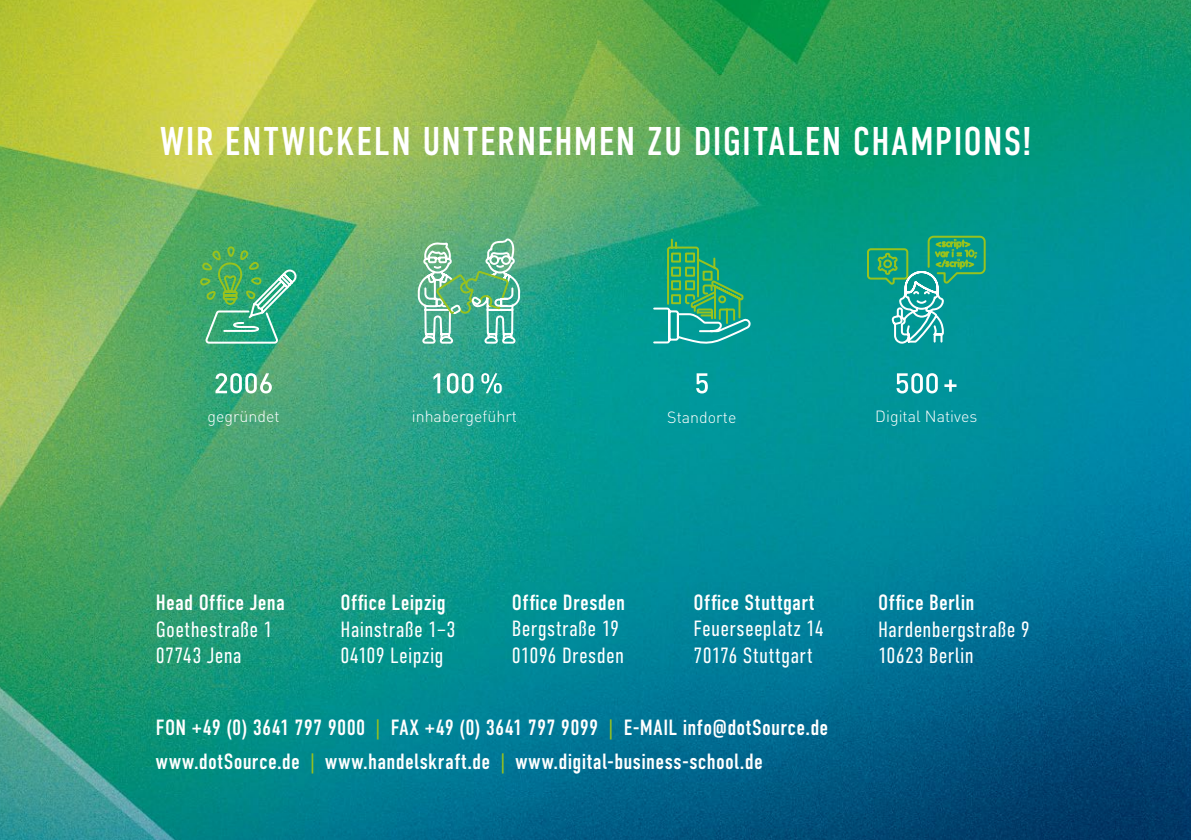
<style>
.page{position:relative;width:1191px;height:840px;background:#fff}
.page>*{position:absolute;margin:0;border:0;box-sizing:border-box;transform-origin:0 0}
.t1{font:40px "DIN Condensed";letter-spacing:.035em;color:#fff}
.t2{font:22px "DIN Condensed";letter-spacing:.015em;color:#fff}
.t3{font:300 22px/26.4px "DIN Condensed";letter-spacing:.01em;color:#fff}
.t4{font:16px "DIN Light";color:#fff}
.s1{color:#98c21d}
</style>
<div class="page">
<img style="left:0;top:0;width:1191px;height:839px">
<svg style="left:199px;top:245px;width:99px;height:100px;background:#48af7a"></svg>
<svg style="left:417px;top:202px;width:104px;height:143px;background:#6cb78e"></svg>
<svg style="left:652px;top:237px;width:99px;height:108px;background:#25a682"></svg>
<svg style="left:865px;top:234px;width:122px;height:111px;background:#23a38f"></svg>
<svg style="left:696px;top:373px;width:12px;height:20px"></svg>
<svg style="left:896px;top:373px;width:60px;height:20px"></svg>
<svg style="left:215px;top:373px;width:57px;height:20px"></svg>
<svg style="left:433px;top:373px;width:69px;height:20px"></svg>
<h1 class="t1" style="left:160px;top:119px;width:872px">WIR ENTWICKELN UNTERNEHMEN ZU DIGITALEN CHAMPIONS!</h1>
<p class="t4" style="left:207px;top:406px;width:74px">gegründet</p>
<p class="t4" style="left:412px;top:406px;width:107px">inhabergeführt</p>
<p class="t4" style="left:667px;top:407px;width:71px">Standorte</p>
<p class="t4" style="left:875px;top:406px;width:104px">Digital Natives</p>
<p class="t2" style="left:156px;top:590px;width:130px">Head Office Jena</p>
<p class="t3" style="left:156px;top:615px;width:118px">Goethestraße 1<br>07743 Jena</p>
<p class="t2" style="left:340px;top:590px;width:107px">Office Leipzig</p>
<p class="t3" style="left:340px;top:615px;width:117px">Hainstraße 1–3<br>04109 Leipzig</p>
<p class="t2" style="left:512px;top:589px;width:115px">Office Dresden</p>
<p class="t3" style="left:512px;top:615px;width:114px">Bergstraße 19<br>01096 Dresden</p>
<p class="t2" style="left:693px;top:589px;width:122px">Office Stuttgart</p>
<p class="t3" style="left:693px;top:615px;width:132px">Feuerseeplatz 14<br>70176 Stuttgart</p>
<p class="t2" style="left:156px;top:714px;width:674px">FON +49 (0) 3641 797 9000 <span class="s1">|</span> FAX +49 (0) 3641 797 9099 <span class="s1">|</span> E-MAIL info@dotSource.de</p>
<p class="t2" style="left:156px;top:748px;width:608px">www.dotSource.de <span class="s1">|</span> www.handelskraft.de <span class="s1">|</span> www.digital-business-school.de</p>
<p class="t2" style="left:878px;top:590px;width:98px">Office Berlin</p>
<p class="t3" style="left:878px;top:615px;width:153px">Hardenbergstraße 9<br>10623 Berlin</p>
</div>
